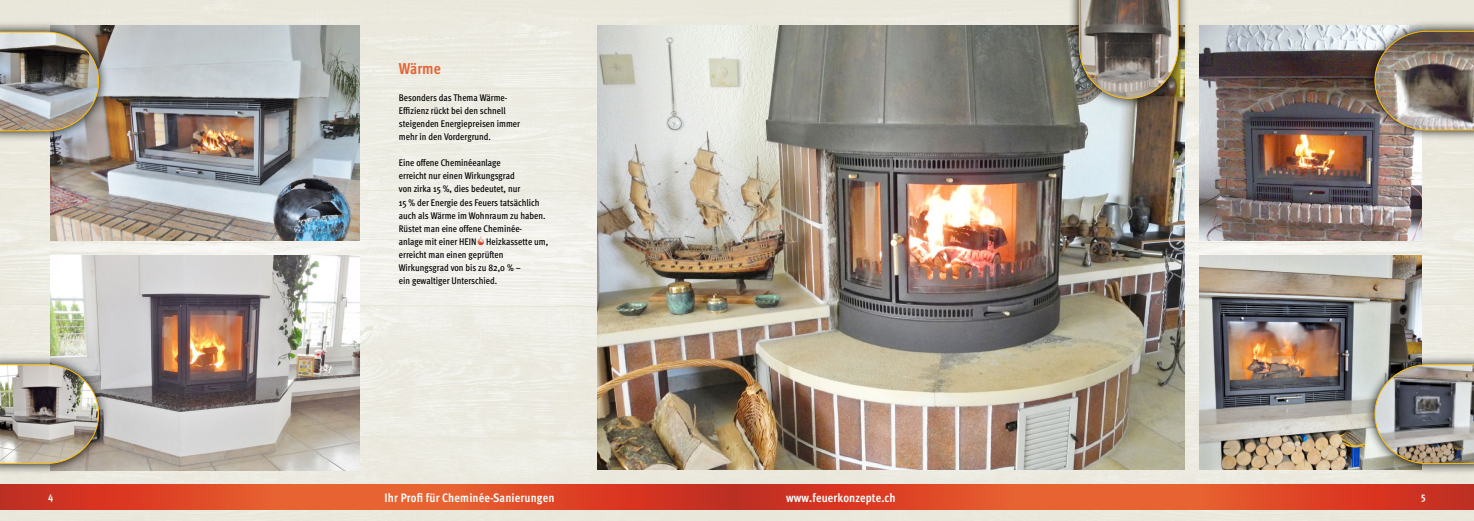
<style>
.page{position:relative;width:1474px;height:521px;background:#fff}
.page>*{position:absolute;margin:0;border:0;box-sizing:border-box;transform-origin:0 0}
.t1{font:700 15.75px "Meta Cond";color:#e76232}
.t2{font:700 12.25px "Meta Cond";letter-spacing:.015em;color:#fff}
.t3{font:700 10.5px "Meta Cond";color:#fff}
.t4{font:500 9.62px/13.1px "Meta Cond";color:#000}
</style>
<div class="page">
<img style="left:737px;top:0;width:736px;height:521px">
<div style="left:0;top:0;width:737px;height:521px;background:linear-gradient(to bottom,#edede4,#edece4)"></div>
<svg style="left:0;top:484px;width:729px;height:25px;background:#db4928"></svg>
<svg style="left:729px;top:484px;width:744px;height:25px;background:#db4828"></svg>
<svg style="left:477px;top:236px;width:7px;height:9px"></svg>
<img style="left:51px;top:26px;width:309px;height:215px">
<img style="left:597px;top:26px;width:587px;height:444px">
<img style="left:51px;top:256px;width:309px;height:214px">
<img style="left:1199px;top:26px;width:222px;height:215px">
<img style="left:1199px;top:255px;width:222px;height:215px">
<svg style="left:1068px;top:0;width:121px;height:109px;background:#9a9684"></svg>
<img style="left:1078px;top:0;width:100px;height:99px">
<svg style="left:1363px;top:354px;width:110px;height:121px;background:#b8b8af"></svg>
<img style="left:1374px;top:364px;width:99px;height:100px">
<svg style="left:1363px;top:20px;width:110px;height:121px;background:#a59e98"></svg>
<img style="left:1374px;top:31px;width:99px;height:99px">
<svg style="left:0;top:21px;width:110px;height:121px;background:#aba59c"></svg>
<img style="left:0;top:32px;width:99px;height:99px">
<svg style="left:0;top:354px;width:110px;height:121px;background:#bab7b1"></svg>
<img style="left:0;top:364px;width:99px;height:100px">
<h1 class="t1" style="left:399px;top:60px;width:43px">Wärme</h1>
<p class="t4" style="left:399px;top:91px;width:123px">Besonders das Thema Wärme-<br>Effizienz rückt bei den schnell steigenden Energiepreisen immer mehr in den Vordergrund.</p>
<p class="t4" style="left:399px;top:156px;width:151px">Eine offene Cheminéeanlage<br>erreicht nur einen Wirkungsgrad<br>von zirka 15 %, dies bedeutet, nur<br>15 % der Energie des Feuers tatsächlich auch als Wärme im Wohnraum zu haben.<br>Rüstet man eine offene Cheminée&shy;anlage mit einer HEIN Heizkassette um, erreicht man einen geprüften Wirkungsgrad von bis zu 82,0 % –<br>ein gewaltiger Unterschied.</p>
<p class="t3" style="left:48px;top:490px;width:7px">4</p>
<p class="t2" style="left:384px;top:491px;width:171px">Ihr Profi für Cheminée-Sanierungen</p>
<p class="t2" style="left:786px;top:490px;width:111px">www.feuerkonzepte.ch</p>
<p class="t3" style="left:1420px;top:490px;width:6px">5</p>
</div>
